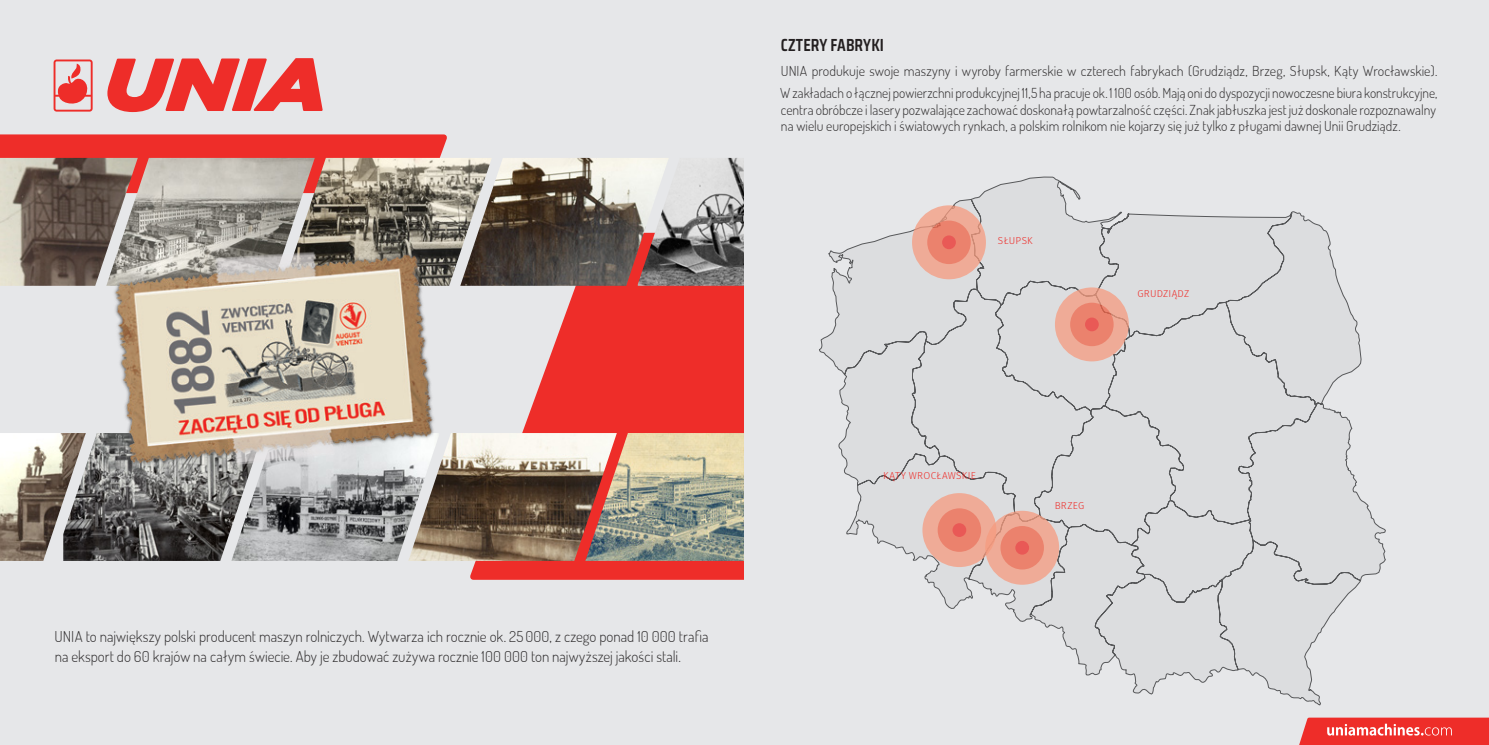
<style>
.page{position:relative;width:1489px;height:745px;background:#fff}
.page>*{position:absolute;margin:0;border:0;box-sizing:border-box;transform-origin:0 0}
.TYTUL_M{font:600 17.5px "Saira Condensed";letter-spacing:.01em;color:#231f20}
.OPISY_11pkt{font:300 15px/20px "Dosis";color:#312f30}
.OPISY_11pkt-2{font:300 13.75px/16.5px "Dosis";letter-spacing:.005em;color:#312f30;text-align:justify}
.t1{font:300 10px "Fira Sans";letter-spacing:.025em;color:#ee2d29}
</style>
<div class="page">
<div style="left:0;top:0;width:744px;height:744px;background:#e6e7e9"></div>
<svg style="left:469px;top:285px;width:275px;height:294px;fill:#ee2d29"></svg>
<svg style="left:0;top:134px;width:447px;height:24px;background:#ed322e"></svg>
<img style="left:492px;top:158px;width:145px;height:127px">
<img style="left:315px;top:158px;width:177px;height:127px">
<img style="left:138px;top:158px;width:177px;height:65px">
<img style="left:0;top:158px;width:138px;height:127px">
<img style="left:0;top:433px;width:63px;height:127px">
<img style="left:263px;top:503px;width:145px;height:57px">
<img style="left:637px;top:158px;width:107px;height:127px">
<img style="left:63px;top:433px;width:200px;height:127px">
<img style="left:408px;top:433px;width:177px;height:127px">
<img style="left:585px;top:433px;width:159px;height:127px">
<svg style="left:54px;top:58px;width:268px;height:54px"></svg>
<div style="left:744px;top:0;width:744px;height:744px;background:#e6e7e9"></div>
<svg style="left:819px;top:177px;width:566px;height:527px"></svg>
<svg style="left:985px;top:510px;width:74px;height:74px;background:#eca995"></svg>
<div style="left:1000px;top:525px;width:43px;height:44px;background:#eb826d;border-radius:50%"></div>
<svg style="left:1015px;top:540px;width:14px;height:14px"></svg>
<svg style="left:922px;top:493px;width:74px;height:73px;background:#eeaa96"></svg>
<div style="left:937px;top:508px;width:44px;height:43px;background:#eb826d;border-radius:50%"></div>
<div style="left:952px;top:523px;width:14px;height:13px;background:#e95956;border-radius:50%"></div>
<svg style="left:1054px;top:287px;width:74px;height:74px;background:#edaa97"></svg>
<div style="left:1070px;top:302px;width:43px;height:44px;background:#eb826d;border-radius:50%"></div>
<svg style="left:1084px;top:317px;width:14px;height:14px"></svg>
<svg style="left:912px;top:205px;width:73px;height:74px;background:#edaa96"></svg>
<div style="left:927px;top:220px;width:43px;height:44px;background:#eb826d;border-radius:50%"></div>
<div style="left:942px;top:235px;width:13px;height:14px;background:#e95956;border-radius:50%"></div>
<img style="left:91px;top:223px;width:372px;height:278px">
<svg style="left:1299px;top:717px;width:189px;height:27px;background:#ef4946"></svg>
<p class="OPISY_11pkt" style="left:55px;top:625px;width:655px">UNIA to największy polski producent maszyn rolniczych. Wytwarza ich rocznie ok. 25000, z czego ponad 10 000 trafia na eksport do 60 krajów na całym świecie. Aby je zbudować zużywa rocznie 100 000 ton najwyższej jakości stali.</p>
<p class="TYTUL_M" style="left:780px;top:32px;width:105px">CZTERY FABRYKI</p>
<p class="OPISY_11pkt-2" style="left:780px;top:62px;width:658px">UNIA produkuje swoje maszyny i wyroby farmerskie w czterech fabrykach (Grudziądz, Brzeg, Słupsk, Kąty Wrocławskie).</p>
<p class="OPISY_11pkt-2" style="left:780px;top:84px;width:658px">W zakładach o łącznej powierzchni produkcyjnej 11,5 ha pracuje ok. 1 100 osób. Mają oni do dyspozycji nowoczesne biura konstrukcyjne, centra obróbcze i lasery pozwalające zachować doskonałą powtarzalność części. Znak jabłuszka jest już doskonale rozpoznawalny na wielu europejskich i światowych rynkach, a polskim rolnikom nie kojarzy się już tylko z pługami dawnej Unii Grudziądz.</p>
<p class="t1" style="left:997px;top:233px;width:36px">SŁUPSK</p>
<p class="t1" style="left:1137px;top:286px;width:53px">GRUDZIĄDZ</p>
<p class="t1" style="left:883px;top:468px;width:94px">KĄTY WROCŁAWSKIE</p>
<p class="t1" style="left:1054px;top:498px;width:31px">BRZEG</p>
</div>
